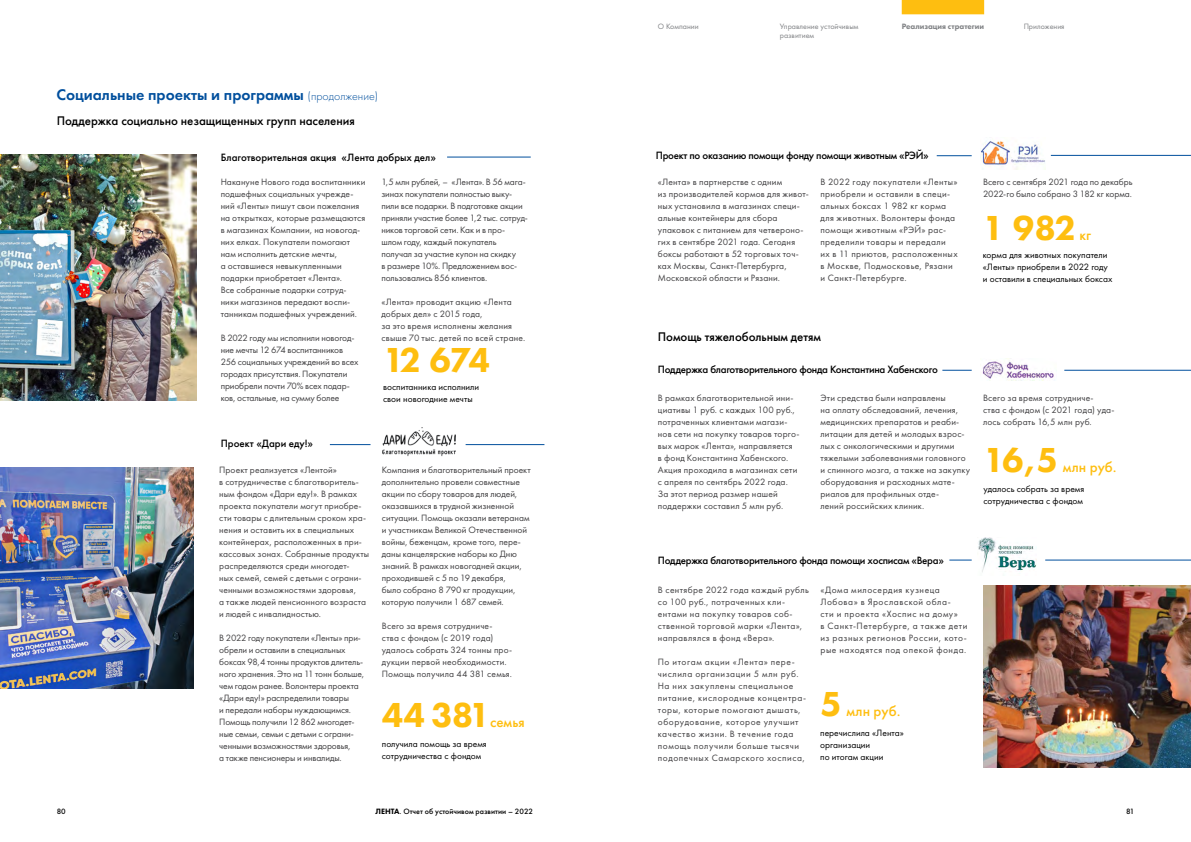
<style>
.page{position:relative;width:1191px;height:842px;background:#fff}
.page>*{position:absolute;margin:0;border:0;box-sizing:border-box;transform-origin:0 0}
.t1{font:800 36px "Futura New";letter-spacing:-.04em;color:#febe10}
.t2{font:16px "Futura New Demi";color:#004f9d}
.t3{font:500 15px "Futura New";color:#febe10}
.t4{font:500 13px "Futura New";letter-spacing:-.005em;color:#000}
.t5{font:500 11px "Futura New";letter-spacing:-.025em;color:#000}
.t6{font:500 11px "Futura New";color:#000}
.t7{font:9.5px/12px "Futura New";letter-spacing:.01em;color:#414042}
.t8{font:9.5px/12px "Futura New";letter-spacing:-.015em;color:#414042}
.t9{font:9.5px/12px "Futura New";letter-spacing:.055em;color:#414042}
.t10{font:9.5px/12px "Futura New";letter-spacing:.035em;color:#414042}
.t11{font:9.5px/12px "Futura New";color:#000}
.t12{font:8px/9.6px "Futura New";color:#808285}
.t13{font:500 8px "Futura New";color:#000}
.t14{font:800 8px "Futura New";color:#808285}
.s1{font-family:"Futura New";font-weight:300;font-size:12px}
.s2{font-weight:800}
</style>
<div class="page">
<img style="left:382px;top:427px;width:73px;height:29px">
<img style="left:0;top:155px;width:196px;height:245px">
<hr style="left:330px;top:444px;width:40px;height:1px;background:#004f9d">
<img style="left:0;top:467px;width:193px;height:221px">
<hr style="left:447px;top:157px;width:84px;height:1px;background:#004f9d">
<hr style="left:465px;top:444px;width:79px;height:1px;background:#004f9d">
<hr style="left:936px;top:155px;width:35px;height:1px;background:#004f9d">
<hr style="left:1064px;top:370px;width:127px;height:1px;background:#004f9d">
<img style="left:982px;top:358px;width:72px;height:22px">
<img style="left:978px;top:537px;width:58px;height:35px">
<svg style="left:942px;top:370px;width:29px;height:1px"></svg>
<hr style="left:1045px;top:560px;width:146px;height:1px;background:#004f9d">
<svg style="left:949px;top:560px;width:22px;height:1px"></svg>
<img style="left:983px;top:586px;width:208px;height:182px">
<img style="left:980px;top:140px;width:65px;height:29px">
<hr style="left:1050px;top:155px;width:141px;height:1px;background:#004f9d">
<div style="left:901px;top:0;width:83px;height:14px;background:#febe10"></div>
<h2 class="t2" style="left:56px;top:85px;width:323px">Социальные проекты и программы <span class="s1">(продолжение)</span></h2>
<h3 class="t4" style="left:57px;top:113px;width:300px">Поддержка социально незащищенных групп населения</h3>
<p class="t6" style="left:221px;top:151px;width:217px">Благотворительная акция «Лента добрых дел»</p>
<p class="t7" style="left:221px;top:176px;width:146px">Накануне Нового года воспитанники подшефных социальных учрежде&shy;ний «Ленты» пишут свои пожелания на открытках, которые размещаются в магазинах Компании, на новогод&shy;них елках. Покупатели помогают нам исполнить детские мечты,<br>а оставшиеся невыкупленными подарки приобретает «Лента».<br>Все собранные подарки сотруд&shy;ники магазинов передают воспи&shy;танникам подшефных учреждений.</p>
<p class="t8" style="left:221px;top:332px;width:139px">В 2022 году мы исполнили новогод&shy;ние мечты 12 674 воспитанников<br>256 социальных учреждений во всех городах присутствия. Покупатели приобрели почти 70% всех подар&shy;ков, остальные, на сумму более</p>
<p class="t8" style="left:381px;top:176px;width:148px">1,5 млн рублей, – «Лента». В 56 мага&shy;зинах покупатели полностью выку&shy;пили все подарки. В подготовке акции приняли участие более 1,2 тыс. сотруд&shy;ников торговой сети. Как и в про&shy;шлом году, каждый покупатель получал за участие купон на скидку<br>в размере 10%. Предложением вос&shy;пользовались 856 клиентов.</p>
<p class="t7" style="left:381px;top:296px;width:145px">«Лента» проводит акцию «Лента добрых дел» с 2015 года,<br>за это время исполнены желания свыше 70 тыс. детей по всей стране.</p>
<h1 class="t1" style="left:383px;top:337px;width:109px">12 674</h1>
<p class="t11" style="left:383px;top:381px;width:98px">воспитанника исполнили свои новогодние мечты</p>
<p class="t6" style="left:221px;top:437px;width:94px">Проект «Дари еду!»</p>
<p class="t7" style="left:219px;top:464px;width:151px">Проект реализуется «Лентой»<br>в сотрудничестве с благотворитель&shy;ным фондом «Дари еду!». В рамках проекта покупатели могут приобре&shy;сти товары с длительным сроком хра&shy;нения и оставить их в специальных контейнерах, расположенных в при&shy;кассовых зонах. Собранные продукты распределяются среди многодет-<br>ных семей, семей с детьми с ограни&shy;ченными возможностями здоровья,<br>а также людей пенсионного возраста и людей с инвалидностью.</p>
<p class="t8" style="left:219px;top:632px;width:146px">В 2022 году покупатели «Ленты» при&shy;обрели и оставили в специальных боксах 98,4 тонны продуктов длитель&shy;ного хранения. Это на 11 тонн больше, чем годом ранее. Волонтеры проекта «Дари еду!» распределили товары<br>и передали наборы нуждающимся.<br>Помощь получили 12 862 многодет&shy;ные семьи, семьи с детьми с ограни&shy;ченными возможностями здоровья,<br>а также пенсионеры и инвалиды.</p>
<p class="t7" style="left:382px;top:464px;width:150px">Компания и благотворительный проект дополнительно провели совместные акции по сбору товаров для людей, оказавшихся в трудной жизненной ситуации. Помощь оказали ветеранам и участникам Великой Отечественной войны, беженцам, кроме того, пере&shy;даны канцелярские наборы ко Дню знаний. В рамках новогодней акции, проходившей с 5 по 19 декабря,<br>было собрано 8 790 кг продукции, которую получили 1 687 семей.</p>
<p class="t7" style="left:382px;top:620px;width:132px">Всего за время сотрудниче-<br>ства с фондом (с 2019 года) удалось собрать 324 тонны про&shy;дукции первой необходимости.<br>Помощь получила 44 381 семья.</p>
<h1 class="t1" style="left:382px;top:691px;width:110px">44 381</h1>
<h3 class="t3" style="left:490px;top:712px;width:36px">семья</h3>
<p class="t11" style="left:382px;top:738px;width:106px">получила помощь за время сотрудничества с фондом</p>
<p class="t12" style="left:658px;top:21px;width:42px">О Компании</p>
<p class="t12" style="left:780px;top:21px;width:80px">Управление устойчивым развитием</p>
<p class="t14" style="left:901px;top:21px;width:84px">Реализация стратегии</p>
<p class="t12" style="left:1023px;top:21px;width:42px">Приложения</p>
<p class="t5" style="left:656px;top:149px;width:274px">Проект по оказанию помощи фонду помощи животным «РЭЙ»</p>
<p class="t7" style="left:658px;top:176px;width:152px">«Лента» в партнерстве с одним<br>из производителей кормов для живот&shy;ных установила в магазинах специ&shy;альные контейнеры для сбора упаковок с питанием для четвероно&shy;гих в сентябре 2021 года. Сегодня боксы работают в 52 торговых точ&shy;ках Москвы, Санкт-Петербурга,<br>Московской области и Рязани.</p>
<p class="t10" style="left:820px;top:176px;width:139px">В 2022 году покупатели «Ленты» приобрели и оставили в специ&shy;альных боксах 1 982 кг корма для животных. Волонтеры фонда помощи животным «РЭЙ» рас&shy;пределили товары и передали<br>их в 11 приютов, расположенных в Москве, Подмосковье, Рязани и Санкт-Петербурге.</p>
<p class="t7" style="left:983px;top:176px;width:151px">Всего с сентября 2021 года по декабрь<br>2022-го было собрано 3 182 кг корма.</p>
<h1 class="t1" style="left:982px;top:205px;width:95px">1 982</h1>
<h3 class="t3" style="left:1079px;top:226px;width:13px">кг</h3>
<p class="t11" style="left:982px;top:248px;width:131px">корма для животных покупатели «Ленты» приобрели в 2022 году и оставили в специальных боксах</p>
<h3 class="t4" style="left:658px;top:329px;width:165px">Помощь тяжелобольным детям</h3>
<p class="t5" style="left:658px;top:363px;width:281px">Поддержка благотворительного фонда Константина Хабенского</p>
<p class="t7" style="left:658px;top:392px;width:143px">В рамках благотворительной ини&shy;циативы 1 руб. с каждых 100 руб., потраченных клиентами магази&shy;нов сети на покупку товаров торго&shy;вых марок «Лента», направляется<br>в фонд Константина Хабенского.<br>Акция проходила в магазинах сети с апреля по сентябрь 2022 года.<br>За этот период размер нашей поддержки составил 5 млн руб.</p>
<p class="t7" style="left:820px;top:392px;width:151px">Эти средства были направлены<br>на оплату обследований, лечения, медицинских препаратов и реаби&shy;литации для детей и молодых взрос&shy;лых с онкологическими и другими тяжелыми заболеваниями головного и спинного мозга, а также на закупку оборудования и расходных мате&shy;риалов для профильных отде-<br>лений российских клиник.</p>
<p class="t7" style="left:983px;top:392px;width:133px">Всего за время сотрудниче-<br>ства с фондом (с 2021 года) уда&shy;лось собрать 16,5 млн руб.</p>
<h1 class="t1" style="left:983px;top:437px;width:76px">16,5</h1>
<h3 class="t3" style="left:1062px;top:458px;width:55px">млн руб.</h3>
<p class="t11" style="left:983px;top:483px;width:102px">удалось собрать за время сотрудничества с фондом</p>
<p class="t5" style="left:658px;top:553px;width:288px">Поддержка благотворительного фонда помощи хосписам «Вера»</p>
<p class="t10" style="left:658px;top:584px;width:152px">В сентябре 2022 года каждый рубль со 100 руб., потраченных кли&shy;ентами на покупку товаров соб&shy;ственной торговой марки «Лента», направлялся в фонд «Вера».</p>
<p class="t9" style="left:658px;top:656px;width:150px">По итогам акции «Лента» пере&shy;числила организации 5 млн руб.<br>На них закуплены специальное питание, кислородные концентра&shy;торы, которые помогают дышать, оборудование, которое улучшит качество жизни. В течение года помощь получили больше тысячи подопечных Самарского хосписа,</p>
<p class="t9" style="left:820px;top:584px;width:148px">«Дома милосердия кузнеца<br>Лобова» в Ярославской обла-<br>сти и проекта «Хоспис на дому»<br>в Санкт-Петербурге, а также дети из разных регионов России, кото&shy;рые находятся под опекой фонда.</p>
<h1 class="t1" style="left:820px;top:680px;width:23px">5</h1>
<h3 class="t3" style="left:846px;top:702px;width:55px">млн руб.</h3>
<p class="t11" style="left:820px;top:727px;width:85px">перечислила «Лента» организации<br>по итогам акции</p>
<p class="t13" style="left:57px;top:807px;width:11px">80</p>
<p class="t13" style="left:375px;top:807px;width:159px"><span class="s2">ЛЕНТА</span>. Отчет об устойчивом развитии – 2022</p>
<p class="t13" style="left:1126px;top:807px;width:10px">81</p>
</div>
